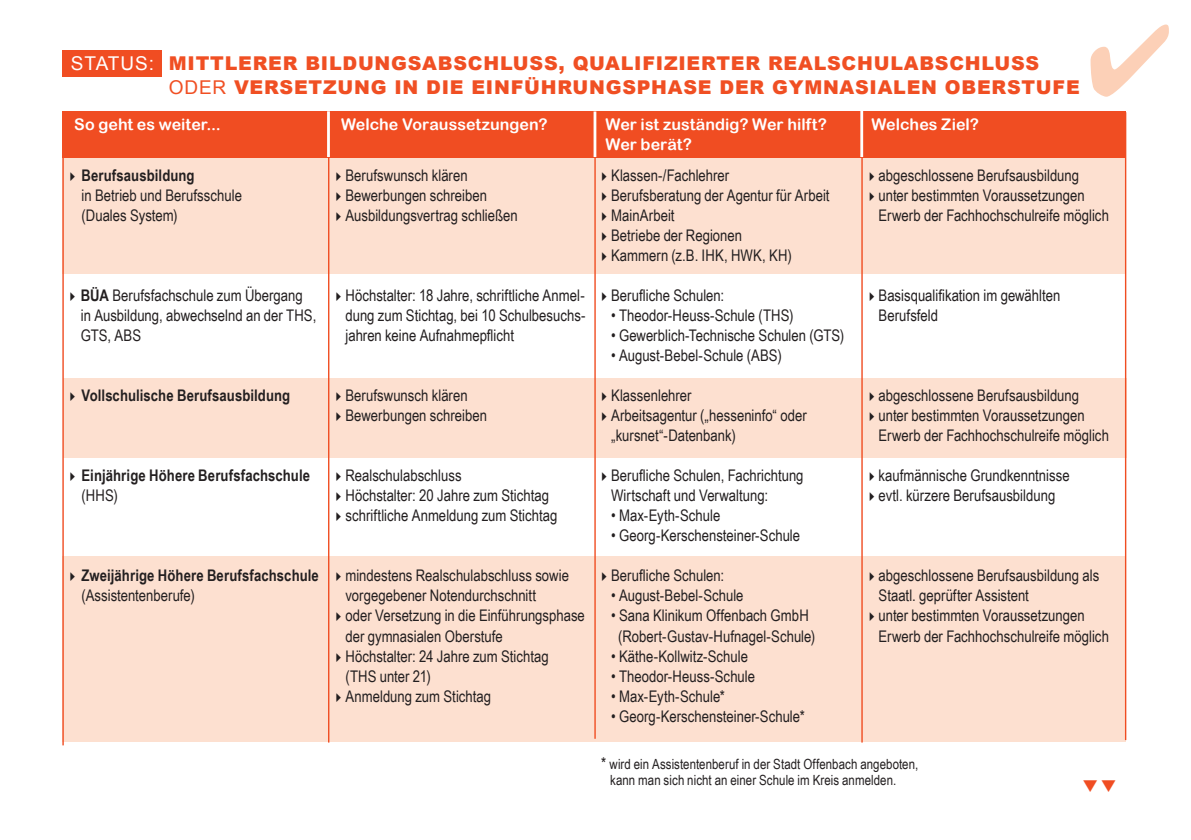
<style>
.page{position:relative;width:1191px;height:840px;background:#fff}
.page>*{position:absolute;margin:0;border:0;box-sizing:border-box;transform-origin:0 0}
.t1{font:900 19px/24px "Arial";letter-spacing:.04em;color:#f04f23}
.t2{font:16px/20px "Arial Narrow";color:#231f20}
.t3{font:700 16px "Arial Narrow";letter-spacing:.005em;color:#231f20}
.t4{font:16px/20px "Arial Rounded MT Bold";letter-spacing:.005em;color:#fff}
.t5{font:14px/16px "Arial Narrow";letter-spacing:.005em;color:#231f20}
.s1{font-weight:400;color:#fff}
.s2{font-weight:400}
.s3{font-weight:700}
.s4{font-size:16px}
</style>
<div class="page">
<div style="left:62px;top:556px;width:1064px;height:184px;background:#fde0d0"></div>
<div style="left:62px;top:50px;width:100px;height:26px;background:#f04d22"></div>
<div style="left:63px;top:378px;width:1064px;height:79px;background:#fde0d0"></div>
<div style="left:62px;top:150px;width:1064px;height:123px;background:#fde0d0"></div>
<div style="left:62px;top:111px;width:1064px;height:47px;background:#f04d22"></div>
<hr style="left:327px;top:111px;width:3px;height:46px;background:#fff">
<hr style="left:328px;top:158px;width:1px;height:584px;background:#f04d22">
<hr style="left:594px;top:149px;width:2px;height:589px;background:#f04d22">
<hr style="left:861px;top:150px;width:1px;height:592px;background:#f04d22">
<hr style="left:1125px;top:112px;width:1px;height:627px;background:#f04d22">
<hr style="left:62px;top:113px;width:2px;height:632px;background:#f04d22">
<hr style="left:593px;top:111px;width:3px;height:46px;background:#fff">
<hr style="left:860px;top:110px;width:3px;height:47px;background:#fff">
<p class="t1" style="left:169px;top:50px;width:912px;text-indent:-98px"><span class="s1">STATUS:</span> MITTLERER BILDUNGSABSCHLUSS, QUALIFIZIERTER REALSCHULABSCHLUSS<br><span class="s2">ODER</span> VERSETZUNG IN DIE EINFÜHRUNGSPHASE DER GYMNASIALEN OBERSTUFE</p>
<p class="t4" style="left:74px;top:114px;width:148px">So geht es weiter...</p>
<p class="t4" style="left:341px;top:114px;width:208px">Welche Voraussetzungen?</p>
<p class="t4" style="left:605px;top:114px;width:223px">Wer ist zuständig? Wer hilft?<br>Wer berät?</p>
<p class="t4" style="left:871px;top:114px;width:109px">Welches Ziel?</p>
<p class="t2" style="left:345px;top:165px;width:174px">Berufswunsch klären<br>Bewerbungen schreiben<br>Ausbildungsvertrag schließen</p>
<p class="t2" style="left:611px;top:165px;width:220px">Klassen-/Fachlehrer<br>Berufsberatung der Agentur für Arbeit<br>MainArbeit<br>Betriebe der Regionen<br>Kammern (z.B. IHK, HWK, KH)</p>
<p class="t2" style="left:611px;top:285px;width:115px">Berufliche Schulen:</p>
<p class="t2" style="left:611px;top:305px;width:184px">• Theodor-Heuss-Schule (THS)</p>
<p class="t2" style="left:611px;top:325px;width:235px">• Gewerblich-Technische Schulen (GTS)</p>
<p class="t2" style="left:611px;top:345px;width:172px">• August-Bebel-Schule (ABS)</p>
<p class="t2" style="left:611px;top:385px;width:197px">Klassenlehrer<br>Arbeitsagentur („hesseninfo“ oder „kursnet“-Datenbank)</p>
<p class="t2" style="left:611px;top:465px;width:194px">Berufliche Schulen, Fachrichtung<br>Wirtschaft und Verwaltung:</p>
<p class="t2" style="left:611px;top:505px;width:111px">• Max-Eyth-Schule</p>
<p class="t2" style="left:611px;top:525px;width:191px">• Georg-Kerschensteiner-Schule</p>
<p class="t2" style="left:611px;top:565px;width:115px">Berufliche Schulen:</p>
<p class="t2" style="left:611px;top:585px;width:134px">• August-Bebel-Schule</p>
<p class="t2" style="left:611px;top:605px;width:206px;text-align:center">• Sana Klinikum Offenbach GmbH (Robert-Gustav-Hufnagel-Schule)</p>
<p class="t2" style="left:611px;top:645px;width:138px">• Käthe-Kollwitz-Schule</p>
<p class="t2" style="left:611px;top:665px;width:145px">• Theodor-Heuss-Schule</p>
<p class="t2" style="left:611px;top:685px;width:115px">• Max-Eyth-Schule*</p>
<p class="t2" style="left:611px;top:705px;width:195px">• Georg-Kerschensteiner-Schule*</p>
<p class="t3" style="left:81px;top:163px;width:115px">Berufsausbildung</p>
<p class="t2" style="left:81px;top:185px;width:162px">in Betrieb und Berufsschule (Duales System)</p>
<p class="t2" style="left:878px;top:165px;width:232px">abgeschlossene Berufsausbildung unter bestimmten Voraussetzungen<br>Erwerb der Fachhochschulreife möglich</p>
<p class="t2" style="left:81px;top:285px;width:237px"><span class="s3">BÜA</span> Berufsfachschule zum Übergang in Ausbildung, abwechselnd an der THS,<br>GTS, ABS</p>
<p class="t2" style="left:878px;top:285px;width:183px">Basisqualifikation im gewählten<br>Berufsfeld</p>
<p class="t2" style="left:345px;top:285px;width:241px;text-align:justify">Höchstalter: 18 Jahre, schriftliche Anmel&shy;dung zum Stichtag, bei 10 Schulbesuchs&shy;jahren keine Aufnahmepflicht</p>
<p class="t3" style="left:81px;top:383px;width:210px">Vollschulische Berufsausbildung</p>
<p class="t2" style="left:345px;top:385px;width:143px">Berufswunsch klären<br>Bewerbungen schreiben</p>
<p class="t2" style="left:878px;top:385px;width:232px">abgeschlossene Berufsausbildung unter bestimmten Voraussetzungen<br>Erwerb der Fachhochschulreife möglich</p>
<p class="t2" style="left:878px;top:465px;width:193px">kaufmännische Grundkenntnisse evtl. kürzere Berufsausbildung</p>
<p class="t3" style="left:81px;top:463px;width:230px">Einjährige Höhere Berufsfachschule</p>
<p class="t2" style="left:81px;top:485px;width:38px">(HHS)</p>
<p class="t2" style="left:345px;top:465px;width:213px">Realschulabschluss<br>Höchstalter: 20 Jahre zum Stichtag schriftliche Anmeldung zum Stichtag</p>
<p class="t3" style="left:81px;top:563px;width:239px">Zweijährige Höhere Berufsfachschule</p>
<p class="t2" style="left:81px;top:585px;width:115px">(Assistentenberufe)</p>
<p class="t2" style="left:878px;top:565px;width:232px">abgeschlossene Berufsausbildung als Staatl. geprüfter Assistent<br>unter bestimmten Voraussetzungen Erwerb der Fachhochschulreife möglich</p>
<p class="t2" style="left:345px;top:565px;width:241px">mindestens Realschulabschluss sowie vorgegebener Notendurchschnitt<br>oder Versetzung in die Einführungsphase der gymnasialen Oberstufe<br>Höchstalter: 24 Jahre zum Stichtag<br>(THS unter 21)<br>Anmeldung zum Stichtag</p>
<p class="t5" style="left:610px;top:755px;width:309px;text-indent:-9px"><span class="s4">*</span> wird ein Assistentenberuf in der Stadt Offenbach angeboten, kann man sich nicht an einer Schule im Kreis anmelden.</p>
</div>
